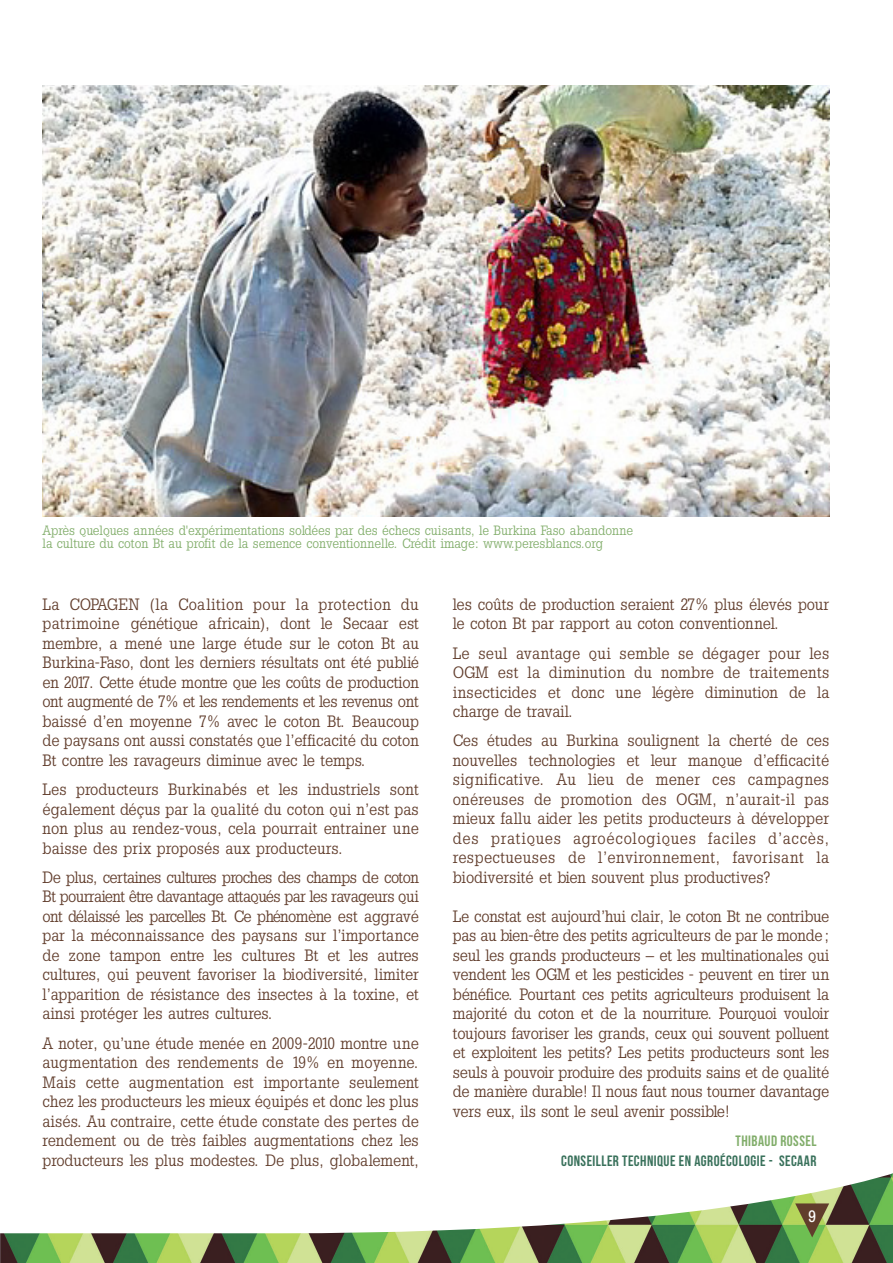
<style>
.page{position:relative;width:893px;height:1263px;background:#fff}
.page>*{position:absolute;margin:0;border:0;box-sizing:border-box;transform-origin:0 0}
.texte{font:16.5px/19.5px "Slab Tall X";color:#613d2c;text-align:justify}
.t1{font:500 16.5px "Slab Tall X";color:#fff}
.Signature_article{font:15px "Bebas Neue";letter-spacing:.03em;color:#39715b}
.Signature_article-2{font:15px "Bebas Neue";letter-spacing:.03em;color:#81ad6a}
.Légendes{font:13.5px/13.5px "Slab Tall X";color:#81ad6a}
</style>
<div class="page">
<img style="left:0;top:1233px;width:893px;height:30px">
<svg style="left:334px;top:1173px;width:559px;height:60px"></svg>
<svg style="left:795px;top:1203px;width:34px;height:34px"></svg>
<img style="left:43px;top:85px;width:786px;height:431px">
<p class="Légendes" style="left:43px;top:523px;width:592px">Après quelques années d'expérimentations soldées par des échecs cuisants, le Burkina Faso abandonne la culture du coton Bt au profit de la semence conventionnelle. Crédit image: www.peresblancs.org</p>
<p class="texte" style="left:43px;top:594px;width:378px">La COPAGEN (la Coalition pour la protection du patrimoine génétique africain), dont le Secaar est membre, a mené une large étude sur le coton Bt au Burkina-Faso, dont les derniers résultats ont été publié en 2017. Cette étude montre que les coûts de production ont augmenté de 7% et les rendements et les revenus ont baissé d’en moyenne 7% avec le coton Bt. Beaucoup de paysans ont aussi constatés que l’efficacité du coton Bt contre les ravageurs diminue avec le temps.</p>
<p class="texte" style="left:43px;top:779px;width:378px">Les producteurs Burkinabés et les industriels sont également déçus par la qualité du coton qui n’est pas non plus au rendez-vous, cela pourrait entrainer une baisse des prix proposés aux producteurs.</p>
<p class="texte" style="left:43px;top:867px;width:378px">De plus, certaines cultures proches des champs de coton Bt pourraient être davantage attaqués par les ravageurs qui ont délaissé les parcelles Bt. Ce phénomène est aggravé par la méconnaissance des paysans sur l’importance de zone tampon entre les cultures Bt et les autres cultures, qui peuvent favoriser la biodiversité, limiter l’apparition de résistance des insectes à la toxine, et ainsi protéger les autres cultures.</p>
<p class="texte" style="left:43px;top:1033px;width:378px">A noter, qu’une étude menée en 2009-2010 montre une augmentation des rendements de 19% en moyenne.<br>Mais cette augmentation est importante seulement chez les producteurs les mieux équipés et donc les plus aisés. Au contraire, cette étude constate des pertes de rendement ou de très faibles augmentations chez les producteurs les plus modestes. De plus, globalement,</p>
<p class="texte" style="left:453px;top:594px;width:378px">les coûts de production seraient 27% plus élevés pour le coton Bt par rapport au coton conventionnel.</p>
<p class="texte" style="left:453px;top:643px;width:378px">Le seul avantage qui semble se dégager pour les OGM est la diminution du nombre de traitements insecticides et donc une légère diminution de la charge de travail.</p>
<p class="texte" style="left:453px;top:731px;width:378px">Ces études au Burkina soulignent la cherté de ces nouvelles technologies et leur manque d’efficacité significative. Au lieu de mener ces campagnes onéreuses de promotion des OGM, n’aurait-il pas mieux fallu aider les petits producteurs à développer des pratiques agroécologiques faciles d’accès, respectueuses de l’environnement, favorisant la biodiversité et bien souvent plus productives?</p>
<p class="texte" style="left:453px;top:906px;width:378px">Le constat est aujourd’hui clair, le coton Bt ne contribue pas au bien-être des petits agriculteurs de par le monde; seul les grands producteurs – et les multinationales qui vendent les OGM et les pesticides - peuvent en tirer un bénéfice. Pourtant ces petits agriculteurs produisent la majorité du coton et de la nourriture. Pourquoi vouloir toujours favoriser les grands, ceux qui souvent polluent et exploitent les petits? Les petits producteurs sont les seuls à pouvoir produire des produits sains et de qualité de manière durable! Il nous faut nous tourner davantage vers eux, ils sont le seul avenir possible!</p>
<p class="Signature_article-2" style="left:736px;top:1133px;width:82px">THIBAUD ROSSEL</p>
<p class="Signature_article" style="left:561px;top:1152px;width:257px">CONSEILLER TECHNIQUE EN AGROÉCOLOGIE - SECAAR</p>
<p class="t1" style="left:808px;top:1207px;width:10px">9</p>
</div>
